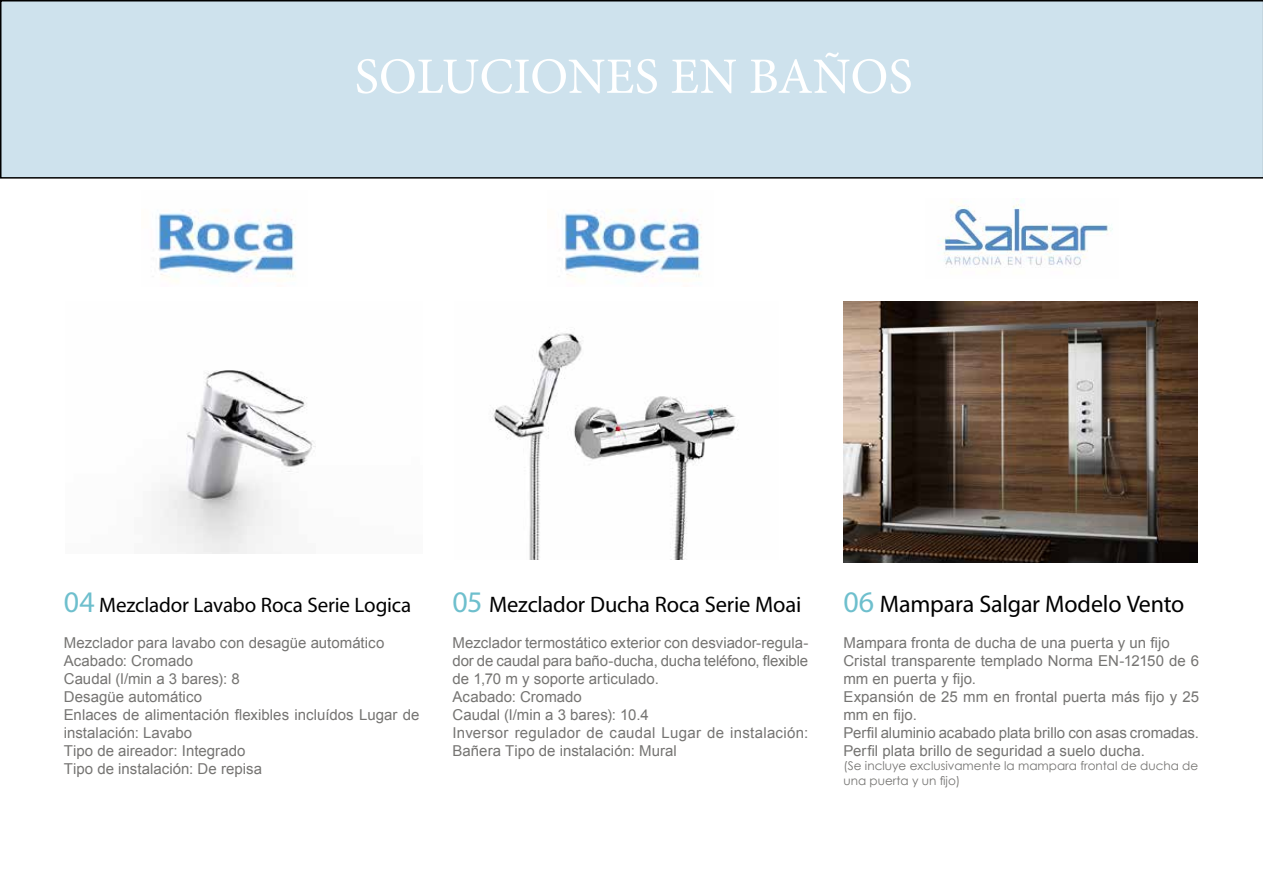
<style>
.page{position:relative;width:1263px;height:893px;background:#fff}
.page>*{position:absolute;margin:0;border:0;box-sizing:border-box;transform-origin:0 0}
.t1{font:51px "Minion Pro";color:#fff}
.t2{font:24px "Myriad Pro";letter-spacing:-.005em;color:#000}
.t3{font:22.5px "Myriad Pro";letter-spacing:-.005em;color:#000}
.t4{font:21px "Myriad Pro";letter-spacing:-.005em;color:#000}
.t5{font:15px/18px "Arial";color:#757472}
.t6{font:12px/14.4px "Century Gothic";color:#757472}
.s1{font-size:30px;color:#6ebfcd}
</style>
<div class="page">
<img style="left:160px;top:370px;width:156px;height:184px">
<img style="left:493px;top:333px;width:245px;height:226px">
<img style="left:843px;top:302px;width:354px;height:261px">
<div style="left:0;top:0;width:1263px;height:179px;background:#cee2ed"></div>
<img style="left:156px;top:210px;width:140px;height:72px">
<img style="left:562px;top:210px;width:140px;height:72px">
<img style="left:938px;top:200px;width:175px;height:68px">
<h1 class="t1" style="left:355px;top:42px;width:559px">SOLUCIONES EN BAÑOS</h1>
<h3 class="t4" style="left:64px;top:592px;width:349px"><span class="s1">04</span> Mezclador Lavabo Roca Serie Logica</h3>
<p class="t5" style="left:64px;top:634px;width:357px">Mezclador para lavabo con desagüe automático<br>Acabado: Cromado<br>Caudal (l/min a 3 bares): 8<br>Desagüe automático<br>Enlaces de alimentación flexibles incluídos Lugar de instalación: Lavabo<br>Tipo de aireador: Integrado<br>Tipo de instalación: De repisa</p>
<h3 class="t3" style="left:452px;top:591px;width:350px"><span class="s1">05</span> Mezclador Ducha Roca Serie Moai</h3>
<p class="t5" style="left:452px;top:634px;width:357px">Mezclador termostático exterior con desviador-regula&shy;dor de caudal para baño-ducha, ducha teléfono, flexible de 1,70 m y soporte articulado.<br>Acabado: Cromado<br>Caudal (l/min a 3 bares): 10.4<br>Inversor regulador de caudal Lugar de instalación:<br>Bañera Tipo de instalación: Mural</p>
<h2 class="t2" style="left:843px;top:589px;width:342px"><span class="s1">06</span> Mampara Salgar Modelo Vento</h2>
<p class="t5" style="left:843px;top:634px;width:357px">Mampara fronta de ducha de una puerta y un fijo Cristal transparente templado Norma EN-12150 de 6 mm en puerta y fijo.<br>Expansión de 25 mm en frontal puerta más fijo y 25 mm en fijo.<br>Perfil aluminio acabado plata brillo con asas cromadas.<br>Perfil plata brillo de seguridad a suelo ducha.</p>
<p class="t6" style="left:843px;top:759px;width:356px">(Se incluye exclusivamente la mampara frontal de ducha de una puerta y un fijo)</p>
</div>
